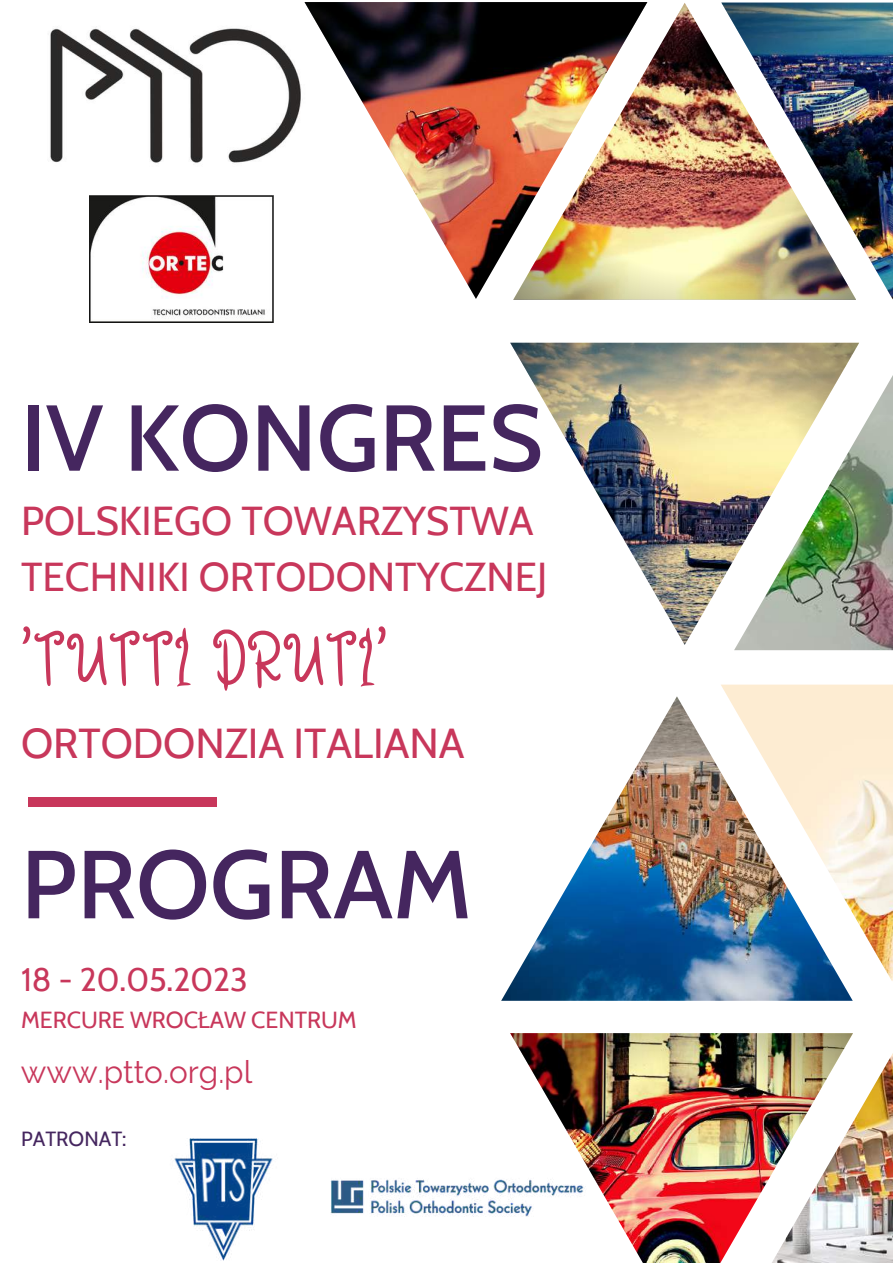
<style>
.page{position:relative;width:893px;height:1264px;background:#fff}
.page>*{position:absolute;margin:0;border:0;box-sizing:border-box;transform-origin:0 0}
.t1{font:500 96.3px "Cabin";color:#45265f}
.t2{font:500 93.3px "Cabin";color:#45265f}
.t3{font:71.7px "Rosita Yandi Designs";color:#c8375b}
.t4{font:41.7px "Cabin";color:#c8375b}
.t5{font:40.2px/56.2px "Cabin";color:#c8375b}
.t6{font:32.55px "Cabin";color:#c8375b}
.t7{font:31.5px "Raleway";color:#c8375b}
.t8{font:23.25px "Cabin";color:#c8375b}
.t9{font:20.4px "Cabin";color:#45265f}
</style>
<div class="page">
<img style="left:50px;top:26px;width:251px;height:137px">
<img style="left:304px;top:2px;width:343px;height:297px">
<img style="left:856px;top:3px;width:36px;height:295px">
<img style="left:510px;top:343px;width:349px;height:302px">
<img style="left:721px;top:684px;width:171px;height:297px">
<img style="left:513px;top:3px;width:343px;height:296px">
<img style="left:734px;top:353px;width:158px;height:297px">
<img style="left:501px;top:696px;width:351px;height:304px">
<img style="left:510px;top:1033px;width:343px;height:229px">
<img style="left:721px;top:1052px;width:171px;height:210px">
<div style="left:28px;top:797px;width:189px;height:9px;background:#c8375b"></div>
<img style="left:89px;top:195px;width:185px;height:127px">
<img style="left:330px;top:1158px;width:299px;height:81px">
<img style="left:174px;top:1138px;width:99px;height:121px">
<h2 class="t2" style="left:21px;top:380px;width:523px">IV KONGRES</h2>
<p class="t5" style="left:21px;top:492px;width:527px">POLSKIEGO TOWARZYSTWA<br>TECHNIKI ORTODONTYCZNEJ</p>
<h3 class="t3" style="left:21px;top:625px;width:368px">'TUTTI DRUTI'</h3>
<p class="t4" style="left:21px;top:717px;width:445px">ORTODONZIA ITALIANA</p>
<h1 class="t1" style="left:21px;top:825px;width:452px">PROGRAM</h1>
<p class="t6" style="left:21px;top:959px;width:228px">18 - 20.05.2023</p>
<p class="t8" style="left:21px;top:1005px;width:337px">MERCURE WROCŁAW CENTRUM</p>
<p class="t7" style="left:21px;top:1053px;width:233px">www.ptto.org.pl</p>
<p class="t9" style="left:21px;top:1126px;width:107px">PATRONAT:</p>
</div>
